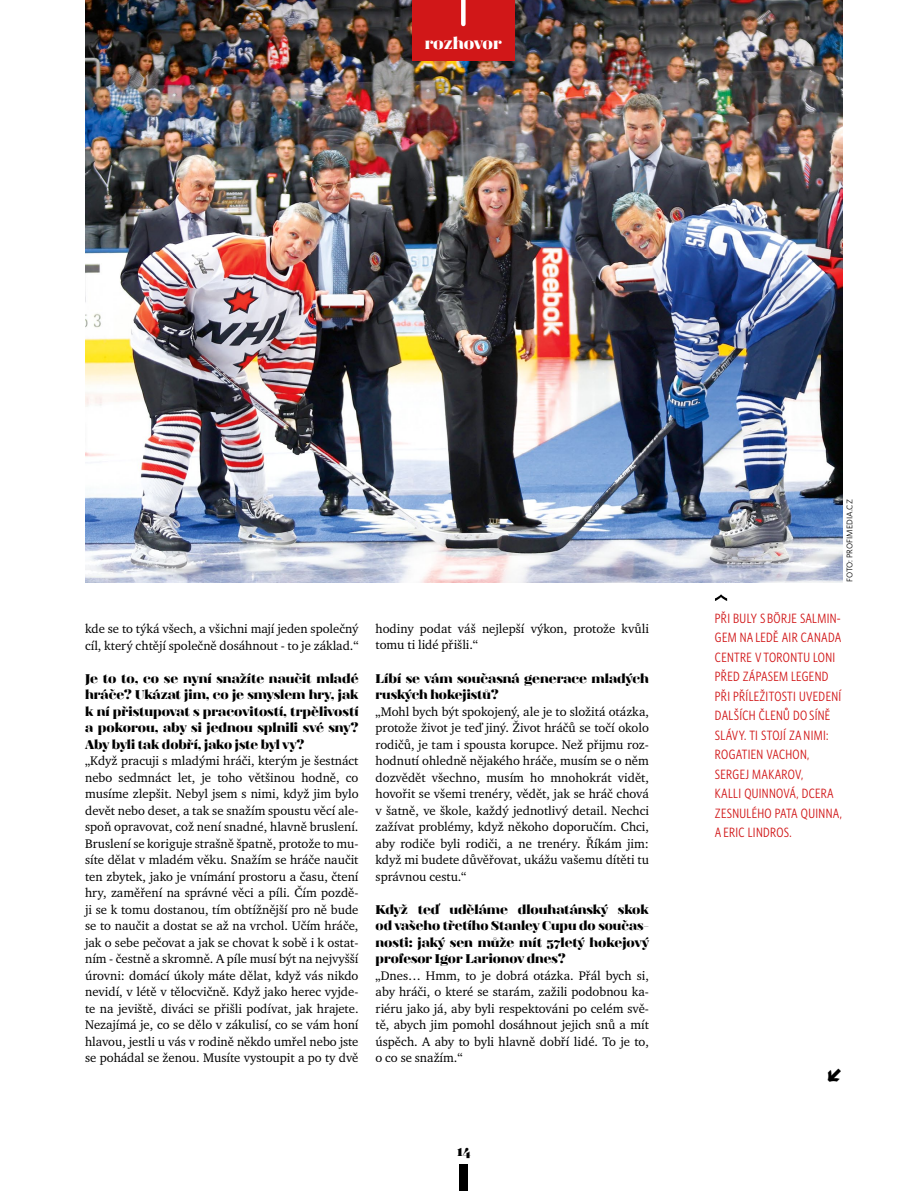
<style>
.page{position:relative;width:915px;height:1191px;background:#fff}
.page>*{position:absolute;margin:0;border:0;box-sizing:border-box;transform-origin:0 0}
.t1{font:800 17.55px "Calypso E";color:#000}
.t2{font:16.5px "Magnel";color:#fff}
.t3{font:15px "Magnel";color:#000}
.t4{font:13.5px/19.5px "Whitney Cond CE Book";letter-spacing:.025em;color:#d11718}
.t5{font:12.75px/16.5px "Charter ITC Pro";color:#000;text-align:justify}
.t6{font:12.75px/16.5px "Magnel";color:#000;text-align:justify}
.t7{font:8.25px "Whitney C Ebook";color:#000}
</style>
<div class="page">
<div style="left:459px;top:1164px;width:8px;height:27px;background:#000"></div>
<img style="left:85px;top:0;width:757px;height:582px">
<div style="left:412px;top:0;width:102px;height:60px;background:#d11718"></div>
<svg style="left:461px;top:0;width:4px;height:24px"></svg>
<svg style="left:715px;top:594px;width:11px;height:7px"></svg>
<p class="t2" style="left:424px;top:33px;width:79px">rozhovor</p>
<p class="t5" style="left:85px;top:620px;width:275px">kde se to týká všech, a všichni mají jeden společný cíl, který chtějí společně dosáhnout - to je základ.“</p>
<p class="t6" style="left:85px;top:670px;width:275px">Je to to, co se nyní snažíte naučit mladé hráče? Ukázat jim, co je smyslem hry, jak k ní přistupovat s pracovitostí, trpělivostí a pokorou, aby si jednou splnili své sny?<br>Aby byli tak dobří, jako jste byl vy?</p>
<p class="t5" style="left:85px;top:752px;width:275px">„Když pracuji s mladými hráči, kterým je šestnáct nebo sedmnáct let, je toho většinou hodně, co musíme zlepšit. Nebyl jsem s nimi, když jim bylo devět nebo deset, a tak se snažím spoustu věcí ale&shy;spoň opravovat, což není snadné, hlavně bruslení.<br>Bruslení se koriguje strašně špatně, protože to mu&shy;síte dělat v mladém věku. Snažím se hráče naučit ten zbytek, jako je vnímání prostoru a času, čtení hry, zaměření na správné věci a píli. Čím pozdě&shy;ji se k tomu dostanou, tím obtížnější pro ně bude se to naučit a dostat se až na vrchol. Učím hráče, jak o sebe pečovat a jak se chovat k sobě i k ostat&shy;ním - čestně a skromně. A píle musí být na nejvyšší úrovni: domácí úkoly máte dělat, když vás nikdo nevidí, v létě v tělocvičně. Když jako herec vyjde&shy;te na jeviště, diváci se přišli podívat, jak hrajete.<br>Nezajímá je, co se dělo v zákulisí, co se vám honí hlavou, jestli u vás v rodině někdo umřel nebo jste se pohádal se ženou. Musíte vystoupit a po ty dvě</p>
<p class="t5" style="left:375px;top:620px;width:275px">hodiny podat váš nejlepší výkon, protože kvůli tomu ti lidé přišli.“</p>
<p class="t6" style="left:375px;top:670px;width:275px">Líbí se vám současná generace mladých ruských hokejistů?</p>
<p class="t5" style="left:375px;top:702px;width:275px">„Mohl bych být spokojený, ale je to složitá otázka, protože život je teď jiný. Život hráčů se točí okolo rodičů, je tam i spousta korupce. Než přijmu roz&shy;hodnutí ohledně nějakého hráče, musím se o něm dozvědět všechno, musím ho mnohokrát vidět, hovořit se všemi trenéry, vědět, jak se hráč chová v šatně, ve škole, každý jednotlivý detail. Nechci zažívat problémy, když někoho doporučím. Chci, aby rodiče byli rodiči, a ne trenéry. Říkám jim: když mi budete důvěřovat, ukážu vašemu dítěti tu správnou cestu.“</p>
<p class="t6" style="left:375px;top:901px;width:275px">Když teď uděláme dlouhatánský skok od vašeho třetího Stanley Cupu do součas&shy;nosti: jaký sen může mít 57letý hokejový profesor Igor Larionov dnes?</p>
<p class="t5" style="left:375px;top:966px;width:275px">„Dnes… Hmm, to je dobrá otázka. Přál bych si, aby hráči, o které se starám, zažili podobnou ka&shy;riéru jako já, aby byli respektováni po celém svě&shy;tě, abych jim pomohl dosáhnout jejich snů a mít úspěch. A aby to byli hlavně dobří lidé. To je to, o co se snažím.“</p>
<p class="t3" style="left:457px;top:1141px;width:15px">14</p>
<p class="t7" style="left:844px;top:582px;width:84px;rotate:-90deg">foto: profimedia.cz</p>
<p class="t4" style="left:714px;top:608px;width:128px">PŘI BULY S BÖRJE SALMIN-<br>GEM NA LEDĚ AIR CANADA<br>CENTRE V TORONTU LON I<br>PŘED ZÁPASEM LEGEND<br>PŘI PŘÍLEŽITOSTI UVEDENÍ<br>DALŠÍCH ČLENŮ DO SÍNĚ<br>SLÁVY. TI STOJ Í ZA NIMI:<br>ROGATIEN VACHON,<br>SERGEJ MAKAROV,<br>KALLI QUINNOV</p>
<p class="t4" style="left:714px;top:783px;width:128px;text-indent:74px">Á, DCERA<br>ZESN ULÉHO PATA QUINNA,<br>A ERIC LINDROS.</p>
<h1 class="t1" style="left:825px;top:1060px;width:19px">↙</h1>
</div>
